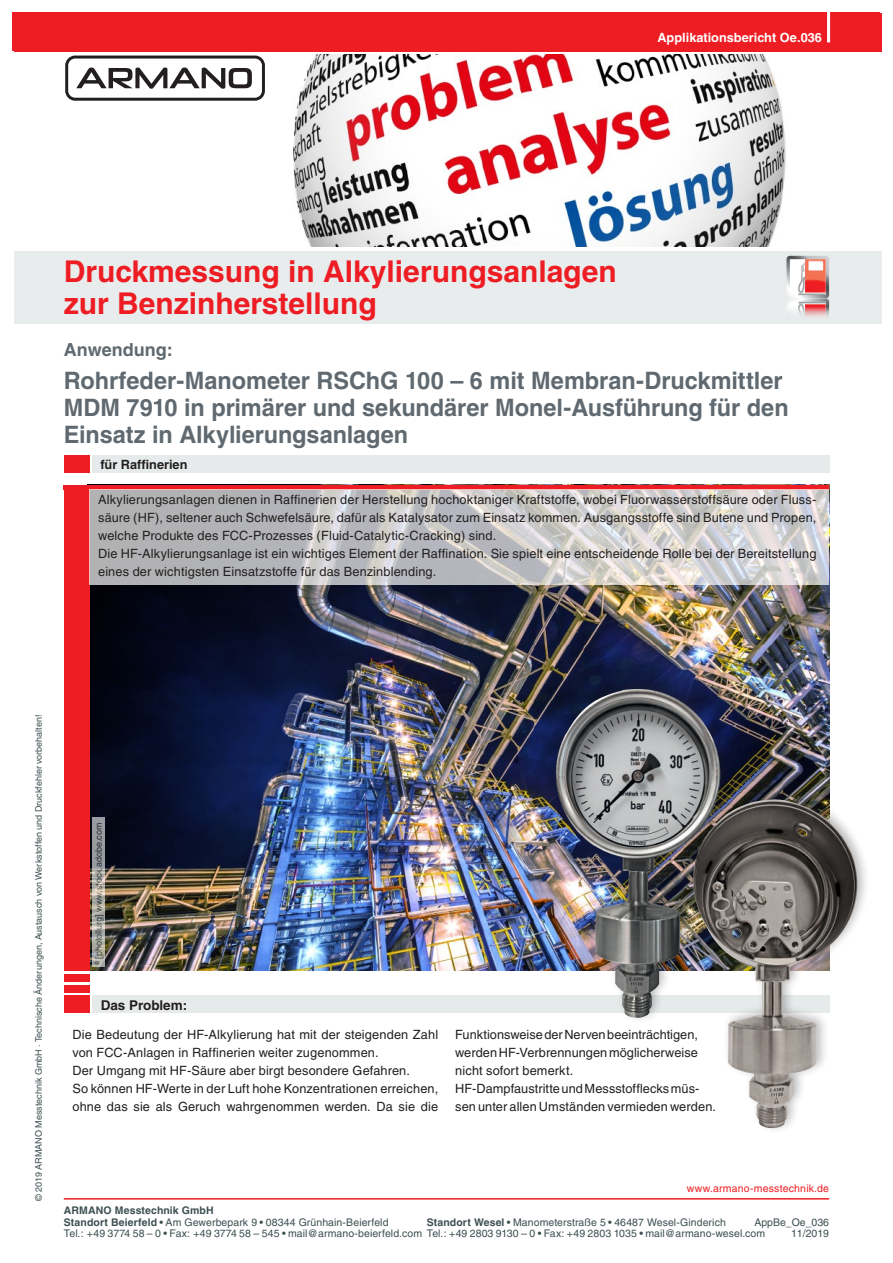
<style>
.page{position:relative;width:893px;height:1263px;background:#fff}
.page>*{position:absolute;margin:0;border:0;box-sizing:border-box;transform-origin:0 0}
.t1{font:700 30px/31.5px "Helvetica";color:#ee1d23}
.t2{font:700 24px/27px "Helvetica";letter-spacing:-.005em;color:#5f696f}
.t3{font:700 18px "Helvetica";color:#5f696f}
.t4{font:700 13.5px "Helvetica";color:#231f20}
.t5{font:12.75px/18px "Helvetica";letter-spacing:.01em;color:#231f20}
.t6{font:700 12.75px "Helvetica";color:#fff}
.t7{font:700 12.75px "Helvetica";color:#231f20}
.t8{font:10.5px/11.6px "Helvetica";letter-spacing:.005em;color:#3d4f51}
.t9{font:10.5px "Helvetica";letter-spacing:.02em;color:#ee1d23}
.t10{font:9px "Helvetica";color:#3d4f51}
.s1{font-weight:700}
</style>
<div class="page">
<hr style="left:64px;top:1198px;width:765px;height:1px;background:#ee1d23">
<img style="left:258px;top:55px;width:528px;height:191px">
<div style="left:14px;top:251px;width:867px;height:73px;background:#e6eaeb"></div>
<div style="left:65px;top:56px;width:200px;height:45px;border:3px solid #231f20;border-radius:8px"></div>
<svg style="left:76px;top:68px;width:176px;height:21px"></svg>
<div style="left:14px;top:13px;width:867px;height:38px;background:#ee1d23"></div>
<div style="left:13px;top:12px;width:867px;height:38px;background:#ee1d23"></div>
<hr style="left:827px;top:8px;width:3px;height:34px;background:#fff">
<svg style="left:786px;top:256px;width:43px;height:61px"></svg>
<div style="left:92px;top:455px;width:737px;height:17px;background:#e6eaeb"></div>
<div style="left:64px;top:455px;width:25px;height:18px;background:#ee1d23"></div>
<img style="left:89px;top:585px;width:740px;height:386px">
<div style="left:92px;top:995px;width:737px;height:18px;background:#e6eaeb"></div>
<div style="left:64px;top:995px;width:26px;height:18px;background:#ee1d23"></div>
<div style="left:64px;top:485px;width:25px;height:486px;background:#ee1d23"></div>
<hr style="left:64px;top:485px;width:765px;height:4px;background:#ee1d23">
<div style="left:64px;top:985px;width:25px;height:7px;background:#ee1d23"></div>
<div style="left:64px;top:974px;width:25px;height:8px;background:#ee1d23"></div>
<svg style="left:89px;top:489px;width:740px;height:96px"></svg>
<div style="left:687px;top:787px;width:183px;height:347px;background:#231f20;opacity:.3"></div>
<img style="left:740px;top:799px;width:34px;height:8px">
<div style="left:550px;top:677px;width:182px;height:347px;background:#231f20;opacity:.3"></div>
<img style="left:587px;top:689px;width:51px;height:17px">
<svg style="left:92px;top:818px;width:13px;height:149px"></svg>
<p class="t6" style="left:657px;top:30px;width:166px">Applikationsbericht Oe.036</p>
<h1 class="t1" style="left:64px;top:255px;width:554px">Druckmessung in Alkylierungsanlagen zur Benzinherstellung</h1>
<h3 class="t3" style="left:64px;top:338px;width:110px">Anwendung:</h3>
<h2 class="t2" style="left:64px;top:366px;width:726px">Rohrfeder-Manometer RSChG 100 – 6 mit Membran-Druckmittler<br>MDM 7910 in primärer und sekundärer Monel-Ausführung für den<br>Einsatz in Alkylierungsanlagen</h2>
<p class="t7" style="left:100px;top:456px;width:89px">für Raffinerien</p>
<p class="t5" style="left:98px;top:490px;width:720px">Alkylierungsanlagen dienen in Raffinerien der Herstellung hochoktaniger Kraftstoffe, wobei Fluorwasserstoffsäure oder Fluss&shy;säure (HF), seltener auch Schwefelsäure, dafür als Katalysator zum Einsatz kommen. Ausgangsstoffe sind Butene und Propen, welche Produkte des FCC-Prozesses (Fluid-Catalytic-Cracking) sind.<br>Die HF-Alkylierungsanlage ist ein wichtiges Element der Raffination. Sie spielt eine entscheidende Rolle bei der Bereitstellung eines der wichtigsten Einsatzstoffe für das Benzinblending.</p>
<p class="t10" style="left:34px;top:1201px;width:488px;rotate:-90deg">© 2019 ARMANO Messtechnik GmbH · Technische Änderungen, Austausch von Werkstoffen und Druckfehler vorbehalten!</p>
<p class="t10" style="left:94px;top:965px;width:144px;rotate:-90deg"><sup>©</sup> [photollurg] www.stock.adobe.com</p>
<p class="t4" style="left:101px;top:996px;width:88px">Das Problem:</p>
<p class="t5" style="left:72px;top:1025px;width:367px">Die Bedeutung der HF-Alkylierung hat mit der steigenden Zahl von FCC-Anlagen in Raffinerien weiter zugenommen.<br>Der Umgang mit HF-Säure aber birgt besondere Gefahren.<br>So können HF-Werte in der Luft hohe Konzentrationen erreichen, ohne das sie als Geruch wahrgenommen werden. Da sie die</p>
<p class="t5" style="left:455px;top:1025px;width:262px">Funktionsweise der Nerven beeinträchtigen, werden HF-Verbrennungen möglicherweise nicht sofort bemerkt.<br>HF-Dampfaustritte und Messstofflecks müs&shy;sen unter allen Umständen vermieden werden.</p>
<p class="t9" style="left:687px;top:1183px;width:144px">www.armano-messtechnik.de</p>
<p class="t8" style="left:754px;top:1216px;width:76px;text-align:right">AppBe_Oe_036<br>11/2019</p>
<p class="t8" style="left:64px;top:1205px;width:326px"><span class="s1">ARMANO Messtechnik GmbH<br>Standort Beierfeld</span> • Am Gewerbepark 9 • 08344 Grünhain-Beierfeld</p>
<p class="t8" style="left:64px;top:1216px;width:703px;text-indent:363px"><span class="s1">Standort Wesel</span> • Manometerstraße 5 • 46487 Wesel-Ginderich<br>Tel.: +49 3774 58 – 0 • Fax: +49 3774 58 – 545 • mail@armano-beierfeld.com Tel.: +49 2803 9130 – 0 • Fax: +49 2803 1035 • mail@armano-wesel.com</p>
</div>
